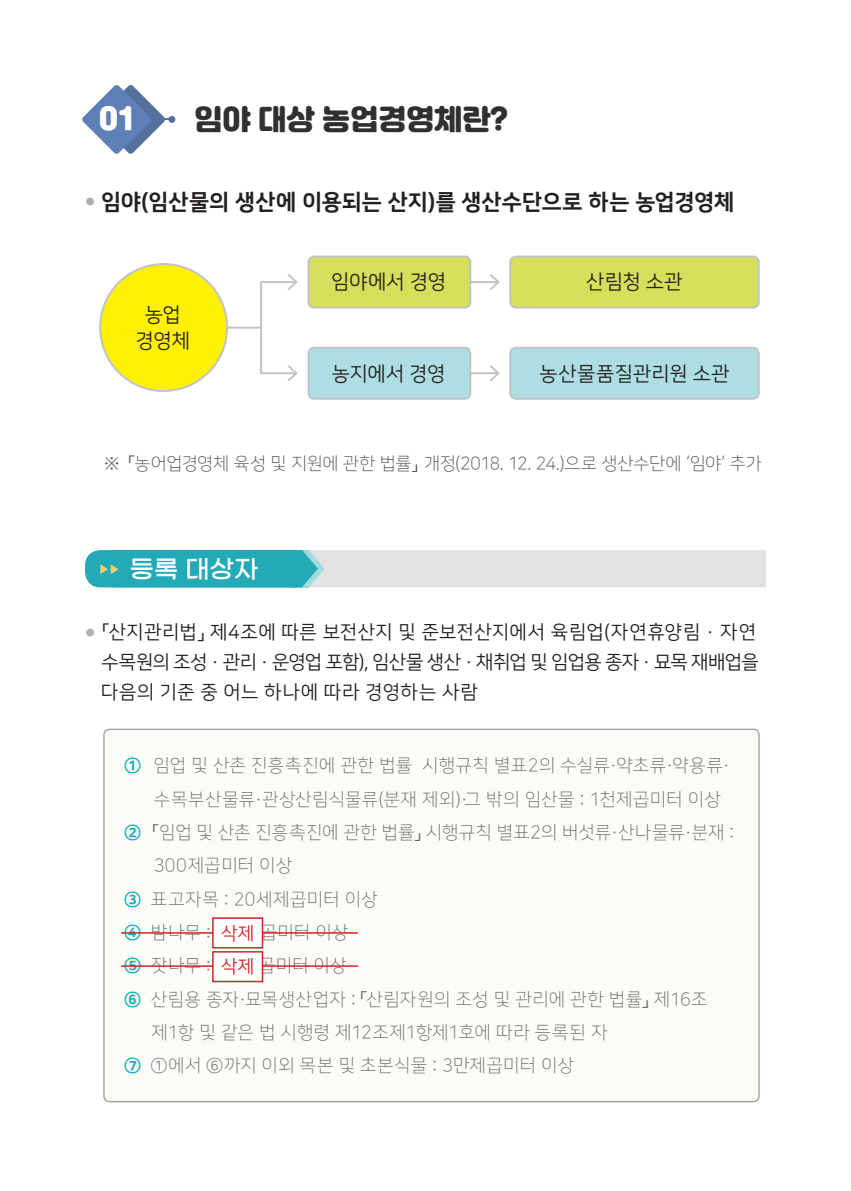
<style>
.page{position:relative;width:851px;height:1191px;background:#fff}
.page>*{position:absolute;margin:0;border:0;box-sizing:border-box;transform-origin:0 0}
.t1{font:30px "Jalnan";color:#fff}
.t2{font:28px "Jalnan";color:#312f30}
.t3{font:25.2px "Gmarket Sans TTF Medium";color:#fff}
.t4{font:22px "Nanum Square EB";color:#231f20}
.t5{font:20px/26px "Nanum Square R";letter-spacing:.005em;color:#231f20;text-align:center}
.t6{font:19px/30px "Nanum Square R";letter-spacing:.01em;color:#231f20}
.t7{font:18px "Nanum Square L";letter-spacing:.015em;color:#67676a}
.t8{font:18px "Nanum Square L";letter-spacing:-.005em;color:#67676a}
.t9{font:18px/33.8px "Nanum Square R";color:#d1232a}
.t10{font:17.6px "Nanum Square L";letter-spacing:-.015em;color:#4b4c4d}
.s1{font-family:"Gyeonggi Title B";font-size:11.4px;color:#aeafb3}
.s2{font-family:"Nanum Square EB";color:#0faebc}
.s3{font-family:"Nanum Square R"}
</style>
<div class="page">
<div style="left:104px;top:729px;width:654px;height:372px;background:#fcfbf5;border-radius:6px"></div>
<div style="left:308px;top:256px;width:162px;height:51px;background:#d4e05a;border-radius:6px"></div>
<div style="left:307px;top:255px;width:164px;height:53px;border:2px solid #c2c3c6;border-radius:6px"></div>
<div style="left:308px;top:348px;width:162px;height:51px;background:#aedee3;border-radius:6px"></div>
<div style="left:307px;top:347px;width:164px;height:53px;border:2px solid #c2c3c6;border-radius:6px"></div>
<div style="left:510px;top:256px;width:248px;height:51px;background:#d4e05a;border-radius:6px"></div>
<div style="left:509px;top:255px;width:250px;height:53px;border:2px solid #c2c3c6;border-radius:6px"></div>
<div style="left:510px;top:348px;width:248px;height:51px;background:#aedee3;border-radius:6px"></div>
<div style="left:509px;top:347px;width:250px;height:53px;border:2px solid #c2c3c6;border-radius:6px"></div>
<div style="left:100px;top:264px;width:127px;height:127px;background:#fff101;border-radius:50%"></div>
<div style="left:260px;top:281px;width:37px;height:93px;border:2px solid #c2c3c6"></div>
<svg style="left:285px;top:274px;width:13px;height:18px"></svg>
<svg style="left:285px;top:363px;width:13px;height:18px"></svg>
<hr style="left:228px;top:327px;width:33px;height:2px;background:#c2c3c6">
<hr style="left:470px;top:281px;width:28px;height:2px;background:#c2c3c6">
<svg style="left:490px;top:274px;width:10px;height:16px"></svg>
<hr style="left:470px;top:372px;width:28px;height:2px;background:#c2c3c6">
<svg style="left:487px;top:365px;width:13px;height:16px"></svg>
<svg style="left:85px;top:550px;width:680px;height:37px;background:#a2cfd5"></svg>
<svg style="left:82px;top:85px;width:88px;height:69px"></svg>
<div style="left:168px;top:116px;width:7px;height:7px;background:#56709d;border-radius:50%"></div>
<hr style="left:122px;top:932px;width:235px;height:1px;background:#d1232a">
<hr style="left:122px;top:965px;width:235px;height:1px;background:#d1232a">
<div style="left:213px;top:918px;width:49px;height:29px;background:#fff"></div>
<div style="left:212px;top:917px;width:51px;height:31px;border:2px solid #d1232a"></div>
<div style="left:213px;top:951px;width:49px;height:30px;background:#fff"></div>
<div style="left:212px;top:951px;width:51px;height:31px;border:2px solid #d1232a"></div>
<h1 class="t1" style="left:99px;top:97px;width:38px">01</h1>
<h2 class="t2" style="left:194px;top:100px;width:315px">임야 대상 농업경영체란?</h2>
<p class="t4" style="left:85px;top:190px;width:650px"><sup>●</sup> 임야(임산물의 생산에 이용되는 산지)를 생산수단으로 하는 농업경영체</p>
<p class="t5" style="left:136px;top:302px;width:56px">농업 경영체</p>
<p class="t5" style="left:331px;top:270px;width:116px">임야에서 경영</p>
<p class="t5" style="left:332px;top:361px;width:115px">농지에서 경영</p>
<p class="t5" style="left:586px;top:270px;width:98px">산림청 소관</p>
<p class="t5" style="left:539px;top:361px;width:191px">농산물품질관리원 소관</p>
<p class="t10" style="left:104px;top:454px;width:659px">※ 「농어업경영체 육성 및 지원에 관한 법률」 개정(2018. 12. 24.)으로 생산수단에 ‘임야’ 추가</p>
<h3 class="t3" style="left:98px;top:555px;width:161px"><sup>▶▶</sup> 등록 대상자</h3>
<p class="t6" style="left:101px;top:618px;width:659px;text-indent:-16px"><span class="s1">●</span> 「산지관리법」 제4조에 따른 보전산지 및 준보전산지에서 육림업(자연휴양림 · 자연 수목원의 조성 · 관리 · 운영업 포함), 임산물 생산 · 채취업 및 임업용 종자 · 묘목 재배업을 다음의 기준 중 어느 하나에 따라 경영하는 사람</p>
<p class="t7" style="left:124px;top:756px;width:607px"><span class="s2">①</span> 임업 및 산촌 진흥촉진에 관한 법률｣ 시행규칙 별표2의 수실류·약초류·약용류·</p>
<p class="t7" style="left:154px;top:789px;width:568px">수목부산물류·관상산림식물류(분재 제외)·그 밖의 임산물 : 1천제곱미터 이상</p>
<p class="t7" style="left:124px;top:822px;width:611px"><span class="s2">②</span> <span class="s3">「</span>임업 및 산촌 진흥촉진에 관한 법률<span class="s3">」</span> 시행규칙 별표2의 버섯류·산나물류·분재 :</p>
<p class="t7" style="left:154px;top:856px;width:140px">300제곱미터 이상</p>
<p class="t7" style="left:124px;top:889px;width:254px"><span class="s2">③</span> 표고자목 : 20세제곱미터 이상</p>
<p class="t7" style="left:124px;top:922px;width:225px"><span class="s2">④</span> 밤나무 : 5천제곱미터 이상</p>
<p class="t7" style="left:124px;top:956px;width:223px"><span class="s2">⑤</span> 잣나무 : 1만제곱미터 이상</p>
<p class="t7" style="left:124px;top:989px;width:584px"><span class="s2">⑥</span> 산림용 종자·묘목생산업자 : <span class="s3">「</span>산림자원의 조성 및 관리에 관한 법률<span class="s3">」</span> 제16조</p>
<p class="t8" style="left:151px;top:1022px;width:457px">제1항 및 같은 법 시행령 제12조제1항제1호에 따라 등록된 자</p>
<p class="t7" style="left:124px;top:1056px;width:451px"><span class="s2">⑦</span> ①에서 ⑥까지 이외 목본 및 초본식물 : 3만제곱미터 이상</p>
<p class="t9" style="left:221px;top:916px;width:34px">삭제 삭제</p>
</div>
